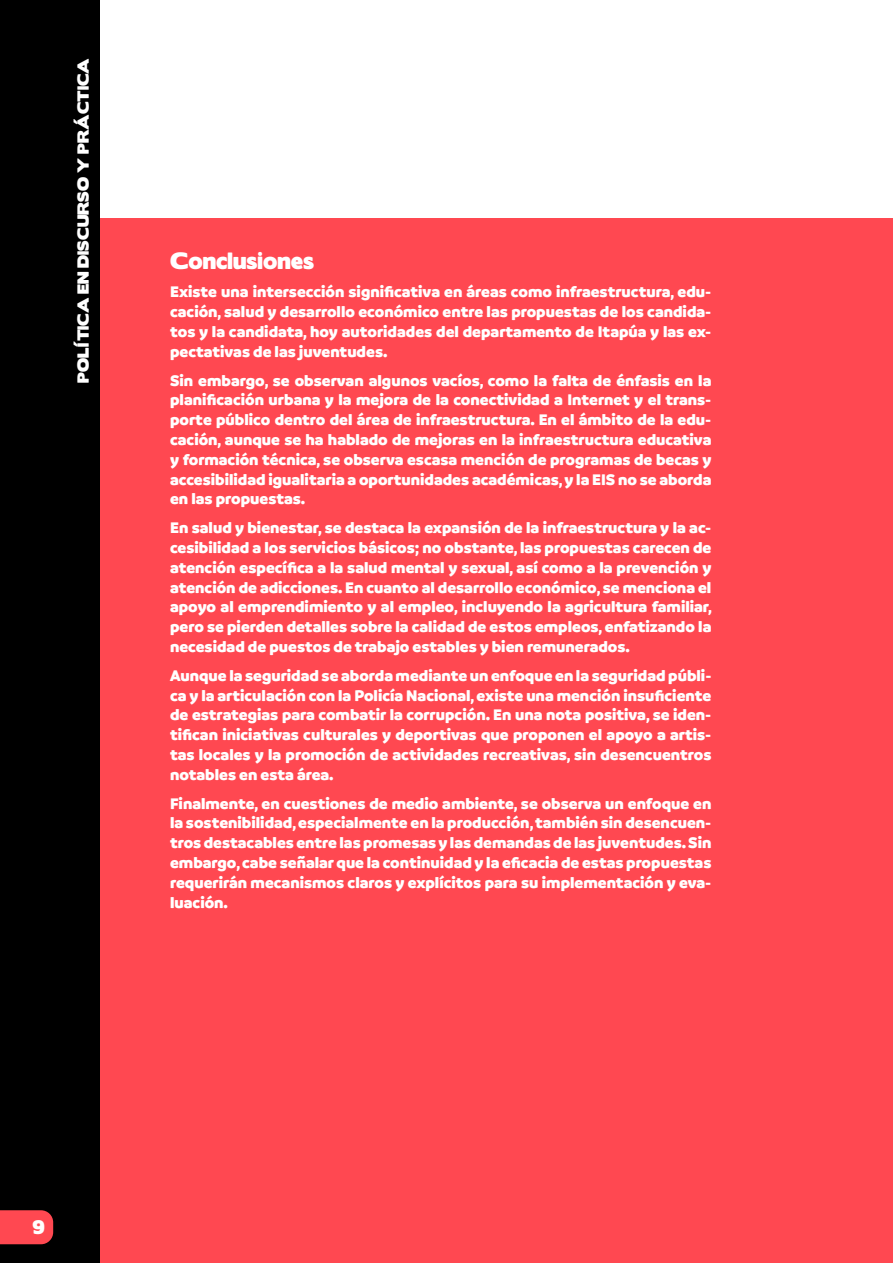
<style>
.page{position:relative;width:893px;height:1263px;background:#fff}
.page>*{position:absolute;margin:0;border:0;box-sizing:border-box;transform-origin:0 0}
.t1{font:21px "Boris Black Bloxx";color:#fff}
.t2{font:17.4px "Boris Black Bloxx";color:#fff}
.t3{font:900 16.5px/19.8px "Branding SF";color:#fff;text-align:justify}
.t4{font:14.4px "Boris Black Bloxx";color:#fff}
</style>
<div class="page">
<div style="left:0;top:218px;width:893px;height:1045px;background:#ff4851"></div>
<div style="left:0;top:0;width:100px;height:1263px;background:#000"></div>
<div style="left:0;top:1210px;width:53px;height:34px;background:#ff4851"></div>
<p class="t4" style="left:72px;top:383px;width:326px;rotate:-90deg">POLÍTICA EN DISCURSO Y PRÁCTICA</p>
<p class="t1" style="left:170px;top:244px;width:146px">Conclusiones</p>
<p class="t3" style="left:170px;top:282px;width:543px">Existe una intersección significativa en áreas como infraestructura, edu&shy;cación, salud y desarrollo económico entre las propuestas de los candida&shy;tos y la candidata, hoy autoridades del departamento de Itapúa y las ex&shy;pectativas de las juventudes.</p>
<p class="t3" style="left:170px;top:370px;width:543px">Sin embargo, se observan algunos vacíos, como la falta de énfasis en la planificación urbana y la mejora de la conectividad a Internet y el trans&shy;porte público dentro del área de infraestructura. En el ámbito de la edu&shy;cación, aunque se ha hablado de mejoras en la infraestructura educativa y formación técnica, se observa escasa mención de programas de becas y accesibilidad igualitaria a oportunidades académicas, y la EIS no se aborda en las propuestas.</p>
<p class="t3" style="left:170px;top:518px;width:544px">En salud y bienestar, se destaca la expansión de la infraestructura y la ac&shy;cesibilidad a los servicios básicos; no obstante, las propuestas carecen de atención específica a la salud mental y sexual, así como a la prevención y atención de adicciones. En cuanto al desarrollo económico, se menciona el apoyo al emprendimiento y al empleo, incluyendo la agricultura familiar, pero se pierden detalles sobre la calidad de estos empleos, enfatizando la necesidad de puestos de trabajo estables y bien remunerados.</p>
<p class="t3" style="left:170px;top:665px;width:543px">Aunque la seguridad se aborda mediante un enfoque en la seguridad públi&shy;ca y la articulación con la Policía Nacional, existe una mención insuficiente de estrategias para combatir la corrupción. En una nota positiva, se iden&shy;tifican iniciativas culturales y deportivas que proponen el apoyo a artis&shy;tas locales y la promoción de actividades recreativas, sin desencuentros notables en esta área.</p>
<p class="t3" style="left:170px;top:793px;width:543px">Finalmente, en cuestiones de medio ambiente, se observa un enfoque en la sostenibilidad, especialmente en la producción, también sin desencuen&shy;tros destacables entre las promesas y las demandas de las juventudes. Sin embargo, cabe señalar que la continuidad y la eficacia de estas propuestas requerirán mecanismos claros y explícitos para su implementación y eva&shy;luación.</p>
<p class="t2" style="left:32px;top:1214px;width:14px">9</p>
</div>
